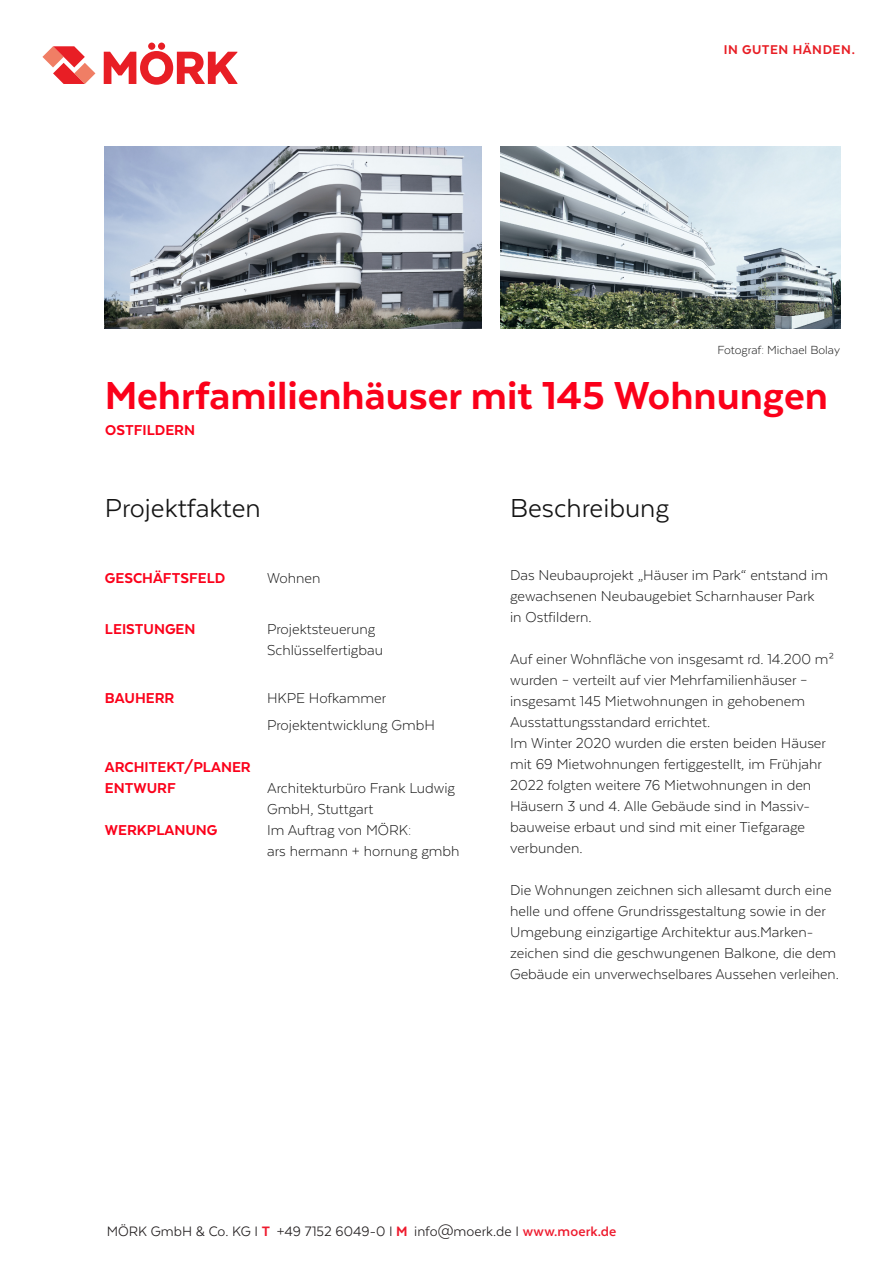
<style>
.page{position:relative;width:894px;height:1263px;background:#fff}
.page>*{position:absolute;margin:0;border:0;box-sizing:border-box;transform-origin:0 0}
.t1{font:800 45px "Texta";color:#fb001a}
.t2{font:30px "Texta";color:#141414}
.t3{font:300 16.5px/21px "Texta";color:#141414}
.t4{font:800 16.5px/21px "Texta";color:#fb001a}
.t5{font:15.75px "Texta";color:#231f20}
.t6{font:800 14.7px "Texta";letter-spacing:.04em;color:#e81e25}
.t7{font:300 13.5px "Texta";color:#141414}
.s1{font-weight:800;color:#ee1b2e}
.s2{font-weight:700;color:#ee1b2e}
</style>
<div class="page">
<img style="left:105px;top:146px;width:376px;height:183px">
<img style="left:501px;top:146px;width:339px;height:183px">
<svg style="left:104px;top:43px;width:133px;height:42px"></svg>
<svg style="left:42px;top:46px;width:53px;height:38px"></svg>
<p class="t6" style="left:723px;top:43px;width:133px">IN GUTEN HÄNDEN.</p>
<p class="t7" style="left:717px;top:344px;width:124px">Fotograf: Michael Bolay</p>
<h1 class="t1" style="left:105px;top:374px;width:724px">Mehrfamilienhäuser mit 145 Wohnungen</h1>
<p class="t4" style="left:105px;top:420px;width:91px">OSTFILDERN</p>
<h2 class="t2" style="left:105px;top:494px;width:157px">Projektfakten</h2>
<p class="t4" style="left:105px;top:567px;width:122px">GESCHÄFTSFELD</p>
<p class="t3" style="left:267px;top:568px;width:55px">Wohnen</p>
<p class="t4" style="left:105px;top:618px;width:92px">LEISTUNGEN</p>
<p class="t3" style="left:267px;top:619px;width:117px">Projektsteuerung<br>Schlüsselfertigbau</p>
<p class="t4" style="left:105px;top:687px;width:71px">BAUHERR</p>
<p class="t3" style="left:267px;top:685px;width:169px;line-height:27px">HKPE Hofkammer<br>Projektentwicklung GmbH</p>
<p class="t4" style="left:105px;top:756px;width:147px">ARCHITEKT/PLANER<br>ENTWURF</p>
<p class="t3" style="left:267px;top:778px;width:189px">Architekturbüro Frank Ludwig<br>GmbH, Stuttgart</p>
<p class="t4" style="left:105px;top:819px;width:114px">WERKPLANUNG</p>
<p class="t3" style="left:267px;top:820px;width:194px">Im Auftrag von MÖRK:<br>ars hermann + hornung gmbh</p>
<h2 class="t2" style="left:510px;top:494px;width:161px">Beschreibung</h2>
<p class="t3" style="left:510px;top:565px;width:319px">Das Neubauprojekt „Häuser im Park“ entstand im gewachsenen Neubaugebiet Scharnhauser Park in Ostfildern.</p>
<p class="t3" style="left:510px;top:649px;width:326px">Auf einer Wohnfläche von insgesamt rd. 14.200 m² wurden – verteilt auf vier Mehrfamilienhäuser – insgesamt 145 Mietwohnungen in gehobenem Ausstattungsstandard errichtet.<br>Im Winter 2020 wurden die ersten beiden Häuser mit 69 Mietwohnungen fertiggestellt, im Frühjahr 2022 folgten weitere 76 Mietwohnungen in den Häusern 3 und 4. Alle Gebäude sind in Massiv&shy;bauweise erbaut und sind mit einer Tiefgarage verbunden.</p>
<p class="t3" style="left:510px;top:880px;width:330px">Die Wohnungen zeichnen sich allesamt durch eine helle und offene Grundrissgestaltung sowie in der Umgebung einzigartige Architektur aus.Marken&shy;zeichen sind die geschwungenen Balkone, die dem Gebäude ein unverwechselbares Aussehen verleihen.</p>
<p class="t5" style="left:107px;top:1224px;width:511px">MÖRK GmbH &amp; Co. KG I <span class="s1">T</span> +49 7152 6049-0 I <span class="s1">M</span> info@moerk.de I <span class="s2">www.moerk.de</span></p>
</div>
